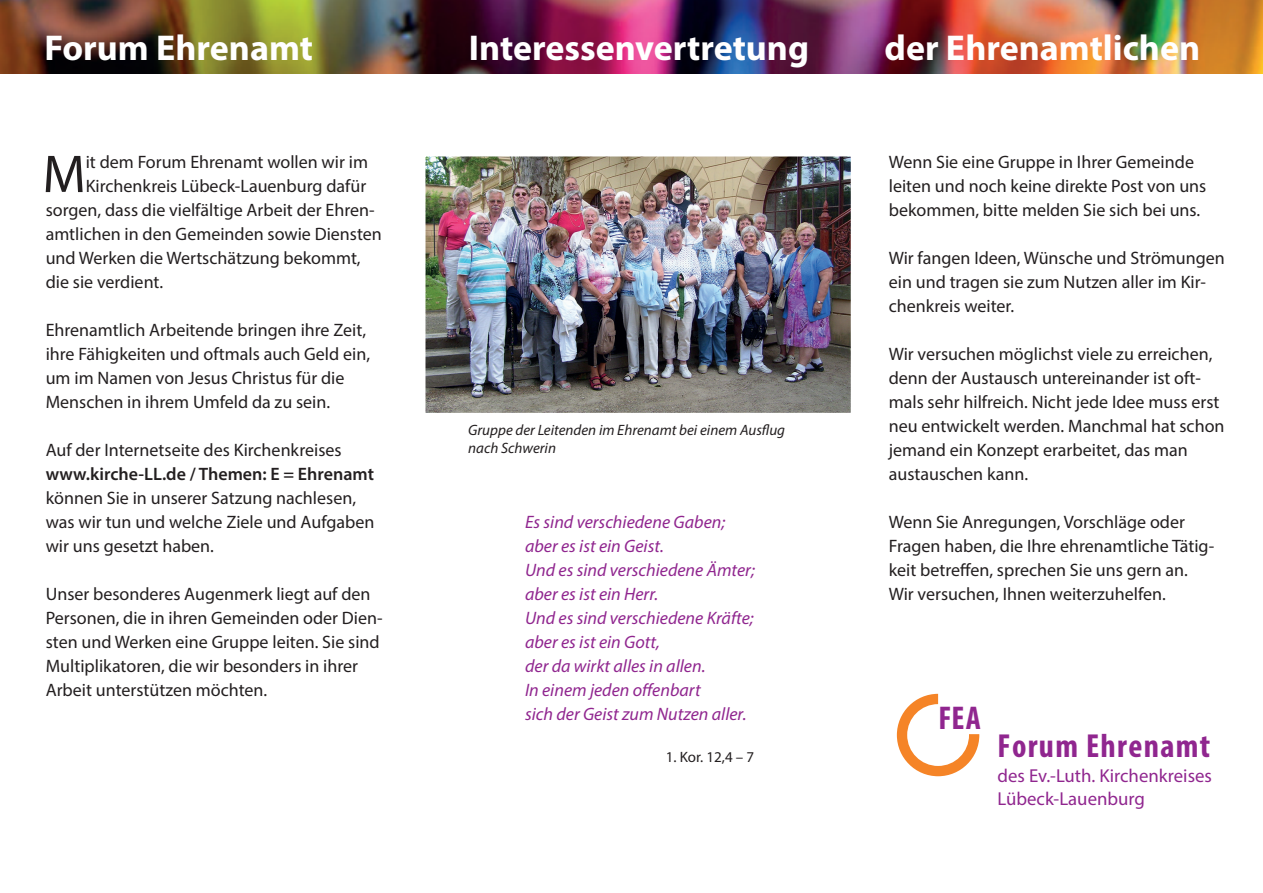
<style>
.page{position:relative;width:1263px;height:893px;background:#fff}
.page>*{position:absolute;margin:0;border:0;box-sizing:border-box;transform-origin:0 0}
.t1{font:53.55px "Myriad Pro";color:#231f20}
.t2{font:700 36px "Myriad Pro";color:#fff}
.t3{font:700 condensed 33.45px "Myriad Pro";letter-spacing:.04em;color:#90268f}
.t4{font:700 condensed 33px "Myriad Pro";color:#90268f}
.t5{font:18.75px/22.5px "Myriad Pro";color:#90268f}
.t6{font:18px/24px "Myriad Pro";color:#231f20}
.t7{font:italic 18px/24px "Myriad Pro";color:#90268f}
.t8{font:600 18px "Myriad Pro";color:#231f20}
.t9{font:italic 15px/18px "Myriad Pro";color:#231f20}
.t10{font:15px "Myriad Pro";color:#231f20}
</style>
<div class="page">
<svg style="left:897px;top:694px;width:82px;height:82px"></svg>
<img style="left:0;top:0;width:1263px;height:74px">
<img style="left:426px;top:157px;width:424px;height:255px">
<div style="left:421px;top:152px;width:434px;height:265px;border:4px solid #fff"></div>
<h2 class="t2" style="left:44px;top:25px;width:270px">Forum Ehrenamt</h2>
<h2 class="t2" style="left:469px;top:24px;width:342px">Interessenvertretung</h2>
<h2 class="t2" style="left:884px;top:24px;width:317px">der Ehrenamtlichen</h2>
<h1 class="t1" style="left:43px;top:141px;width:45px">M</h1>
<p class="t6" style="left:86px;top:150px;width:284px">it dem Forum Ehrenamt wollen wir im</p>
<p class="t6" style="left:86px;top:174px;width:282px">Kirchenkreis Lübeck-Lauenburg dafür</p>
<p class="t6" style="left:46px;top:198px;width:330px">sorgen, dass die vielfältige Arbeit der Ehren-</p>
<p class="t6" style="left:46px;top:222px;width:338px">amtlichen in den Gemeinden sowie Diensten</p>
<p class="t6" style="left:46px;top:246px;width:316px">und Werken die Wertschätzung bekommt,</p>
<p class="t6" style="left:46px;top:270px;width:119px">die sie verdient.</p>
<p class="t6" style="left:46px;top:318px;width:326px">Ehrenamtlich Arbeitende bringen ihre Zeit, ihre Fähigkeiten und oftmals auch Geld ein, um im Namen von Jesus Christus für die Menschen in ihrem Umfeld da zu sein.</p>
<p class="t6" style="left:46px;top:438px;width:297px">Auf der Internetseite des Kirchenkreises</p>
<p class="t8" style="left:46px;top:463px;width:330px">www.kirche-LL.de / Themen: E = Ehrenamt</p>
<p class="t6" style="left:46px;top:486px;width:330px">können Sie in unserer Satzung nachlesen, was wir tun und welche Ziele und Aufgaben wir uns gesetzt haben.</p>
<p class="t6" style="left:46px;top:582px;width:338px">Unser besonderes Augenmerk liegt auf den Personen, die in ihren Gemeinden oder Dien&shy;sten und Werken eine Gruppe leiten. Sie sind Multiplikatoren, die wir besonders in ihrer Arbeit unterstützen möchten.</p>
<p class="t9" style="left:468px;top:421px;width:318px">Gruppe der Leitenden im Ehrenamt bei einem Ausflug nach Schwerin</p>
<p class="t7" style="left:525px;top:510px;width:231px">Es sind verschiedene Gaben; aber es ist ein Geist.<br>Und es sind verschiedene Ämter; aber es ist ein Herr.<br>Und es sind verschiedene Kräfte; aber es ist ein Gott,<br>der da wirkt alles in allen.<br>In einem jeden offenbart<br>sich der Geist zum Nutzen aller.</p>
<p class="t10" style="left:666px;top:748px;width:90px">1. Kor. 12,4 – 7</p>
<p class="t6" style="left:889px;top:150px;width:319px">Wenn Sie eine Gruppe in Ihrer Gemeinde leiten und noch keine direkte Post von uns bekommen, bitte melden Sie sich bei uns.</p>
<p class="t6" style="left:889px;top:246px;width:338px">Wir fangen Ideen, Wünsche und Strömungen ein und tragen sie zum Nutzen aller im Kir&shy;chenkreis weiter.</p>
<p class="t6" style="left:889px;top:342px;width:337px">Wir versuchen möglichst viele zu erreichen, denn der Austausch untereinander ist oft&shy;mals sehr hilfreich. Nicht jede Idee muss erst neu entwickelt werden. Manchmal hat schon jemand ein Konzept erarbeitet, das man austauschen kann.</p>
<p class="t6" style="left:889px;top:510px;width:327px">Wenn Sie Anregungen, Vorschläge oder Fragen haben, die Ihre ehrenamtliche Tätig&shy;keit betreffen, sprechen Sie uns gern an.<br>Wir versuchen, Ihnen weiterzuhelfen.</p>
<h3 class="t4" style="left:938px;top:697px;width:44px">FEA</h3>
<h3 class="t3" style="left:998px;top:725px;width:214px">Forum Ehrenamt</h3>
<p class="t5" style="left:998px;top:764px;width:216px">des Ev.-Luth. Kirchenkreises<br>Lübeck-Lauenburg</p>
</div>
